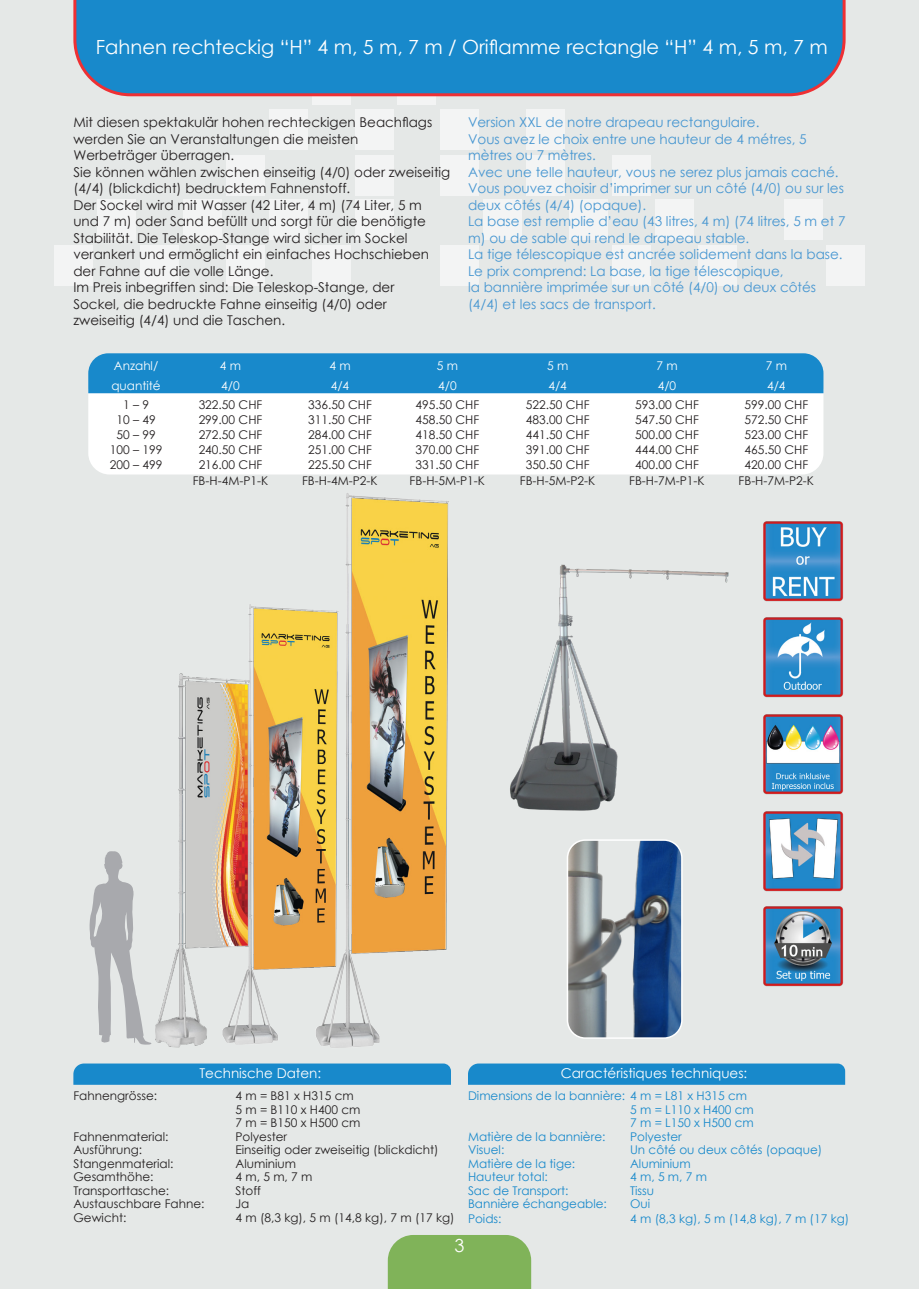
<style>
.page{position:relative;width:919px;height:1289px;background:#fff}
.page>*{position:absolute;margin:0;border:0;box-sizing:border-box;transform-origin:0 0}
.t1{font:19.5px "Century Gothic";color:#fff}
.t2{font:18px "Century Gothic";color:#fff}
.t3{font:13.5px/16.5px "Century Gothic";color:#231f20}
.t4{font:13.5px/16.5px "Century Gothic";color:#4696d1}
.t5{font:13.5px "Century Gothic";color:#fff}
.t6{font:12px/15px "Century Gothic";color:#231f20;text-align:justify}
.t7{font:12px "Century Gothic";color:#1889cb}
.t8{font:12px/19.5px "Century Gothic";color:#fff}
</style>
<div class="page">
<div style="left:0;top:0;width:918px;height:1288px;background:#e5e8e7"></div>
<div style="left:826px;top:245px;width:38px;height:40px;background:#f3f4f4"></div>
<div style="left:783px;top:200px;width:39px;height:40px;background:#f3f4f4"></div>
<div style="left:698px;top:245px;width:38px;height:40px;background:#f3f4f4"></div>
<div style="left:655px;top:200px;width:38px;height:40px;background:#f3f4f4"></div>
<div style="left:612px;top:245px;width:38px;height:40px;background:#f3f4f4"></div>
<div style="left:569px;top:200px;width:38px;height:40px;background:#f3f4f4"></div>
<div style="left:612px;top:155px;width:38px;height:40px;background:#f3f4f4"></div>
<div style="left:483px;top:200px;width:38px;height:40px;background:#f3f4f4"></div>
<div style="left:440px;top:245px;width:39px;height:40px;background:#f3f4f4"></div>
<div style="left:526px;top:155px;width:39px;height:40px;background:#f3f4f4"></div>
<div style="left:526px;top:109px;width:39px;height:41px;background:#f3f4f4"></div>
<div style="left:440px;top:155px;width:39px;height:40px;background:#f3f4f4"></div>
<div style="left:440px;top:109px;width:39px;height:41px;background:#f3f4f4"></div>
<div style="left:312px;top:245px;width:38px;height:40px;background:#f3f4f4"></div>
<div style="left:355px;top:200px;width:38px;height:40px;background:#f3f4f4"></div>
<div style="left:226px;top:245px;width:38px;height:40px;background:#f3f4f4"></div>
<div style="left:269px;top:200px;width:38px;height:40px;background:#f3f4f4"></div>
<div style="left:355px;top:155px;width:38px;height:40px;background:#f3f4f4"></div>
<div style="left:355px;top:109px;width:38px;height:41px;background:#f3f4f4"></div>
<div style="left:226px;top:155px;width:38px;height:40px;background:#f3f4f4"></div>
<div style="left:269px;top:109px;width:38px;height:41px;background:#f3f4f4"></div>
<svg style="left:397px;top:96px;width:39px;height:9px"></svg>
<svg style="left:312px;top:96px;width:38px;height:9px"></svg>
<div style="left:140px;top:245px;width:38px;height:40px;background:#f3f4f4"></div>
<div style="left:183px;top:200px;width:38px;height:40px;background:#f3f4f4"></div>
<div style="left:54px;top:245px;width:38px;height:40px;background:#f3f4f4"></div>
<div style="left:97px;top:200px;width:38px;height:40px;background:#f3f4f4"></div>
<div style="left:388px;top:1235px;width:143px;height:53px;background:#80b359"></div>
<div style="left:73px;top:0;width:772px;height:96px;background:#1889cb"></div>
<div style="left:73px;top:1063px;width:378px;height:21px;background:#1889cb"></div>
<div style="left:468px;top:1063px;width:377px;height:21px;background:#1889cb"></div>
<img style="left:569px;top:842px;width:112px;height:196px">
<div style="left:566px;top:839px;width:116px;height:199px;border:2px solid #fff;border-radius:18px"></div>
<svg style="left:89px;top:851px;width:56px;height:193px"></svg>
<img style="left:310px;top:493px;width:141px;height:576px">
<img style="left:510px;top:564px;width:219px;height:247px">
<div style="left:88px;top:393px;width:735px;height:81px;background:#fff"></div>
<div style="left:88px;top:353px;width:735px;height:40px;background:#1889cb"></div>
<img style="left:248px;top:578px;width:96px;height:485px">
<img style="left:763px;top:617px;width:81px;height:81px">
<img style="left:763px;top:714px;width:81px;height:81px">
<img style="left:763px;top:811px;width:81px;height:81px">
<img style="left:763px;top:906px;width:81px;height:81px">
<img style="left:763px;top:521px;width:81px;height:81px">
<img style="left:145px;top:644px;width:127px;height:416px">
<h1 class="t1" style="left:96px;top:33px;width:733px">Fahnen rechteckig “H” 4 m, 5 m, 7 m / Oriflamme rectangle “H” 4 m, 5 m, 7 m</h1>
<p class="t3" style="left:73px;top:114px;width:378px">Mit diesen spektakulär hohen rechteckigen Beachflags werden Sie an Veranstaltungen die meisten<br>Werbeträger überragen.<br>Sie können wählen zwischen einseitig (4/0) oder zweiseitig (4/4) (blickdicht) bedrucktem Fahnenstoff.<br>Der Sockel wird mit Wasser (42 Liter, 4 m) (74 Liter, 5 m und 7 m) oder Sand befüllt und sorgt für die benötigte Stabilität. Die Teleskop-Stange wird sicher im Sockel verankert und ermöglicht ein einfaches Hochschieben der Fahne auf die volle Länge.<br>Im Preis inbegriffen sind: Die Teleskop-Stange, der<br>Sockel, die bedruckte Fahne einseitig (4/0) oder zweiseitig (4/4) und die Taschen.</p>
<p class="t4" style="left:468px;top:114px;width:379px">Version XXL de notre drapeau rectangulaire.<br>Vous avez le choix entre une hauteur de 4 métres, 5 mètres ou 7 mètres.<br>Avec une telle hauteur, vous ne serez plus jamais caché.<br>Vous pouvez choisir d’imprimer sur un côté (4/0) ou sur les deux côtés (4/4) (opaque).<br>La base est remplie d’eau (43 litres, 4 m) (74 litres, 5 m et 7 m) ou de sable qui rend le drapeau stable.<br>La tige télescopique est ancrée solidement dans la base.<br>Le prix comprend: La base, la tige télescopique,<br>la bannière imprimée sur un côté (4/0) ou deux côtés (4/4) et les sacs de transport.</p>
<p class="t8" style="left:111px;top:356px;width:51px">Anzahl/ quantité</p>
<p class="t6" style="left:110px;top:397px;width:54px;text-align:center">1 – 9<br>10 – 49<br>50 – 99<br>100 – 199<br>200 – 499</p>
<p class="t8" style="left:220px;top:356px;width:23px">4 m<br>4/0</p>
<p class="t6" style="left:199px;top:397px;width:65px">322.50 CHF 299.00 CHF 272.50 CHF 240.50 CHF 216.00 CHF</p>
<p class="t8" style="left:329px;top:356px;width:23px">4 m<br>4/4</p>
<p class="t6" style="left:308px;top:397px;width:65px">336.50 CHF 311.50 CHF 284.00 CHF 251.00 CHF 225.50 CHF</p>
<p class="t8" style="left:436px;top:356px;width:23px">5 m<br>4/0</p>
<p class="t6" style="left:415px;top:397px;width:65px">495.50 CHF 458.50 CHF 418.50 CHF 370.00 CHF 331.50 CHF</p>
<p class="t8" style="left:547px;top:356px;width:23px">5 m<br>4/4</p>
<p class="t6" style="left:525px;top:397px;width:65px">522.50 CHF 483.00 CHF 441.50 CHF 391.00 CHF 350.50 CHF</p>
<p class="t8" style="left:656px;top:356px;width:23px">7 m<br>4/0</p>
<p class="t6" style="left:635px;top:397px;width:65px">593.00 CHF 547.50 CHF 500.00 CHF 444.00 CHF 400.00 CHF</p>
<p class="t8" style="left:765px;top:356px;width:23px">7 m<br>4/4</p>
<p class="t6" style="left:744px;top:397px;width:65px">599.00 CHF 572.50 CHF 523.00 CHF 465.50 CHF 420.00 CHF</p>
<p class="t6" style="left:193px;top:473px;width:77px">FB-H-4M-P1-K</p>
<p class="t6" style="left:302px;top:473px;width:77px">FB-H-4M-P2-K</p>
<p class="t6" style="left:409px;top:473px;width:77px">FB-H-5M-P1-K</p>
<p class="t6" style="left:520px;top:473px;width:77px">FB-H-5M-P2-K</p>
<p class="t6" style="left:629px;top:473px;width:77px">FB-H-7M-P1-K</p>
<p class="t6" style="left:738px;top:473px;width:77px">FB-H-7M-P2-K</p>
<p class="t5" style="left:199px;top:1063px;width:123px">Technische Daten:</p>
<p class="t5" style="left:560px;top:1063px;width:188px">Caractéristiques techniques:</p>
<p class="t6" style="left:73px;top:1088px;width:85px">Fahnengrösse:</p>
<p class="t6" style="left:235px;top:1088px;width:126px;line-height:13.5px;text-align:left">4 m = B81 x H315 cm<br>5 m = B110 x H400 cm<br>7 m = B150 x H500 cm</p>
<p class="t6" style="left:73px;top:1128px;width:97px">Fahnenmaterial:</p>
<p class="t6" style="left:235px;top:1128px;width:53px">Polyester</p>
<p class="t6" style="left:73px;top:1142px;width:70px">Ausführung:</p>
<p class="t6" style="left:235px;top:1142px;width:205px">Einseitig oder zweiseitig (blickdicht)</p>
<p class="t6" style="left:73px;top:1155px;width:102px">Stangenmaterial:</p>
<p class="t6" style="left:235px;top:1155px;width:62px">Aluminium</p>
<p class="t6" style="left:73px;top:1169px;width:82px">Gesamthöhe:</p>
<p class="t6" style="left:235px;top:1169px;width:78px">4 m, 5 m, 7 m</p>
<p class="t6" style="left:73px;top:1182px;width:97px">Transporttasche:</p>
<p class="t6" style="left:235px;top:1182px;width:27px">Stoff</p>
<p class="t6" style="left:73px;top:1196px;width:133px">Austauschbare Fahne:</p>
<p class="t6" style="left:235px;top:1196px;width:15px">Ja</p>
<p class="t6" style="left:73px;top:1209px;width:55px">Gewicht:</p>
<p class="t6" style="left:235px;top:1209px;width:220px">4 m (8,3 kg), 5 m (14,8 kg), 7 m (17 kg)</p>
<p class="t7" style="left:468px;top:1087px;width:280px">Dimensions de la bannière: 4 m = L81 x H315 cm</p>
<p class="t7" style="left:630px;top:1100px;width:125px">5 m = L110 x H400 cm</p>
<p class="t7" style="left:630px;top:1114px;width:125px">7 m = L150 x H500 cm</p>
<p class="t7" style="left:468px;top:1127px;width:139px">Matière de la bannière:</p>
<p class="t7" style="left:630px;top:1127px;width:53px">Polyester</p>
<p class="t7" style="left:468px;top:1141px;width:38px">Visuel:</p>
<p class="t7" style="left:630px;top:1141px;width:194px">Un côté ou deux côtés (opaque)</p>
<p class="t7" style="left:468px;top:1154px;width:109px">Matière de la tige:</p>
<p class="t7" style="left:630px;top:1154px;width:62px">Aluminium</p>
<p class="t7" style="left:468px;top:1168px;width:81px">Hauteur total:</p>
<p class="t7" style="left:630px;top:1168px;width:78px">4 m, 5 m, 7 m</p>
<p class="t7" style="left:468px;top:1181px;width:102px">Sac de Transport:</p>
<p class="t7" style="left:630px;top:1181px;width:26px">Tissu</p>
<p class="t7" style="left:468px;top:1195px;width:140px">Bannière échangeable:</p>
<p class="t7" style="left:630px;top:1195px;width:22px">Oui</p>
<p class="t7" style="left:468px;top:1209px;width:35px">Poids:</p>
<p class="t7" style="left:630px;top:1209px;width:220px">4 m (8,3 kg), 5 m (14,8 kg), 7 m (17 kg)</p>
<h2 class="t2" style="left:454px;top:1233px;width:11px">3</h2>
</div>
